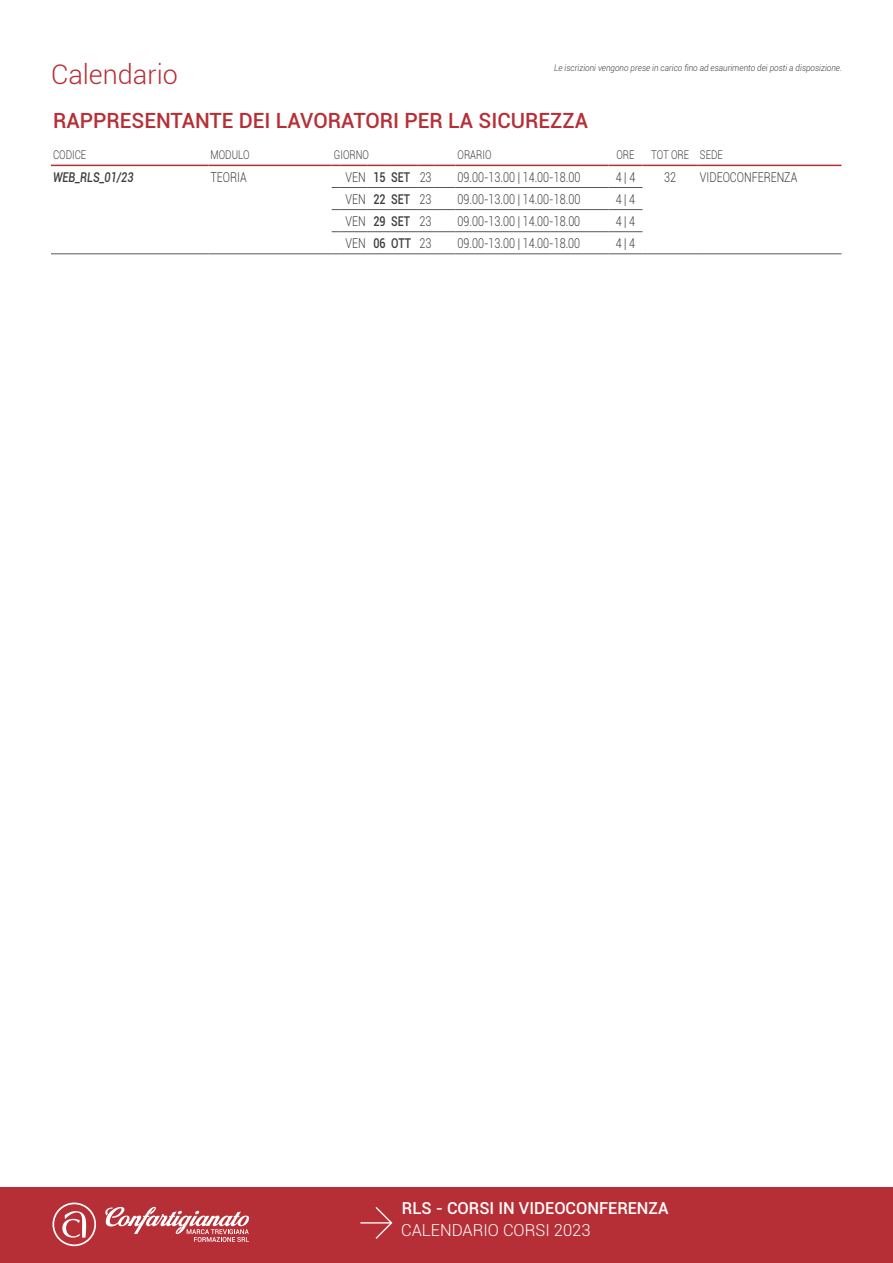
<style>
.page{position:relative;width:893px;height:1263px;background:#fff}
.page>*{position:absolute;margin:0;border:0;box-sizing:border-box;transform-origin:0 0}
.t1{font:300 27px "Roboto";color:#b72f36}
.t2{font:500 21px "Roboto";color:#b72f36}
.t3{font:500 16.5px "Roboto";color:#fff}
.t4{font:300 16.5px "Roboto";color:#fff}
.t5{font:300 13.5px "Roboto";color:#3c3c3b;scale:.8 1}
.t6{font:italic 500 13.5px "Roboto";color:#3c3c3b;scale:.8 1}
.t7{font:300 12px "Roboto";color:#3c3c3b;scale:.8 1}
.t8{font:italic 300 9px "Roboto";color:#3c3c3b;scale:.9 1}
.s1{font-weight:500}
</style>
<div class="page">
<div style="left:0;top:1187px;width:893px;height:76px;background:#b72f36"></div>
<svg style="left:360px;top:1207px;width:32px;height:32px"></svg>
<svg style="left:52px;top:1202px;width:44px;height:44px"></svg>
<svg style="left:105px;top:1207px;width:144px;height:35px"></svg>
<svg style="left:332px;top:187px;width:123px;height:1px"></svg>
<hr style="left:455px;top:187px;width:153px;height:1px;background:#575756">
<svg style="left:332px;top:209px;width:123px;height:1px"></svg>
<hr style="left:455px;top:209px;width:153px;height:1px;background:#575756">
<svg style="left:332px;top:231px;width:123px;height:1px"></svg>
<hr style="left:455px;top:231px;width:153px;height:1px;background:#575756">
<hr style="left:51px;top:253px;width:157px;height:1px;background:#575756">
<hr style="left:208px;top:253px;width:124px;height:1px;background:#575756">
<svg style="left:332px;top:253px;width:123px;height:1px"></svg>
<hr style="left:455px;top:253px;width:153px;height:1px;background:#575756">
<hr style="left:608px;top:253px;width:34px;height:1px;background:#575756">
<hr style="left:642px;top:253px;width:56px;height:1px;background:#575756">
<hr style="left:698px;top:253px;width:143px;height:1px;background:#575756">
<hr style="left:608px;top:187px;width:34px;height:1px;background:#575756">
<hr style="left:608px;top:209px;width:34px;height:1px;background:#575756">
<hr style="left:608px;top:231px;width:34px;height:1px;background:#575756">
<hr style="left:51px;top:165px;width:157px;height:1px;background:#b72f36">
<hr style="left:208px;top:165px;width:124px;height:1px;background:#b72f36">
<svg style="left:332px;top:165px;width:123px;height:1px"></svg>
<hr style="left:455px;top:165px;width:153px;height:1px;background:#b72f36">
<hr style="left:608px;top:165px;width:34px;height:1px;background:#b72f36">
<hr style="left:642px;top:165px;width:56px;height:1px;background:#b72f36">
<hr style="left:698px;top:165px;width:143px;height:1px;background:#b72f36">
<h1 class="t1" style="left:51px;top:56px;width:128px">Calendario</h1>
<h2 class="t2" style="left:53px;top:105px;width:536px">RAPPRESENTANTE DEI LAVORATORI PER LA SICUREZZA</h2>
<p class="t7" style="left:53px;top:146px;width:43px">CODICE</p>
<p class="t7" style="left:210px;top:146px;width:50px">MODULO</p>
<p class="t7" style="left:334px;top:146px;width:45px">GIORNO</p>
<p class="t7" style="left:458px;top:146px;width:44px">ORARIO</p>
<p class="t7" style="left:616px;top:146px;width:24px">ORE</p>
<p class="t7" style="left:651px;top:146px;width:91px">TOT ORE SEDE</p>
<p class="t6" style="left:53px;top:167px;width:102px">WEB_RLS_01/23</p>
<p class="t5" style="left:210px;top:167px;width:47px">TEORIA</p>
<p class="t5" style="left:345px;top:167px;width:109px">VEN <span class="s1">15 SET</span> 23</p>
<p class="t5" style="left:458px;top:167px;width:155px">09.00-13.00 | 14.00-18.00</p>
<p class="t5" style="left:616px;top:167px;width:26px">4 | 4</p>
<p class="t5" style="left:664px;top:167px;width:16px">32</p>
<p class="t5" style="left:700px;top:167px;width:123px">VIDEOCONFERENZA</p>
<p class="t5" style="left:345px;top:189px;width:109px">VEN <span class="s1">22 SET</span> 23</p>
<p class="t5" style="left:458px;top:189px;width:155px">09.00-13.00 | 14.00-18.00</p>
<p class="t5" style="left:616px;top:189px;width:26px">4 | 4</p>
<p class="t5" style="left:345px;top:212px;width:109px">VEN <span class="s1">29 SET</span> 23</p>
<p class="t5" style="left:457px;top:212px;width:155px">09.00-13.00 | 14.00-18.00</p>
<p class="t5" style="left:616px;top:212px;width:26px">4 | 4</p>
<p class="t5" style="left:345px;top:234px;width:109px">VEN <span class="s1">06 OTT</span> 23</p>
<p class="t5" style="left:457px;top:234px;width:155px">09.00-13.00 | 14.00-18.00</p>
<p class="t5" style="left:616px;top:234px;width:26px">4 | 4</p>
<p class="t8" style="left:554px;top:61px;width:321px">Le iscrizioni vengono prese in carico fino ad esaurimento dei posti a disposizione.</p>
<p class="t3" style="left:402px;top:1197px;width:268px">RLS - CORSI IN VIDEOCONFERENZA</p>
<p class="t4" style="left:401px;top:1218px;width:191px">CALENDARIO CORSI 2023</p>
</div>
